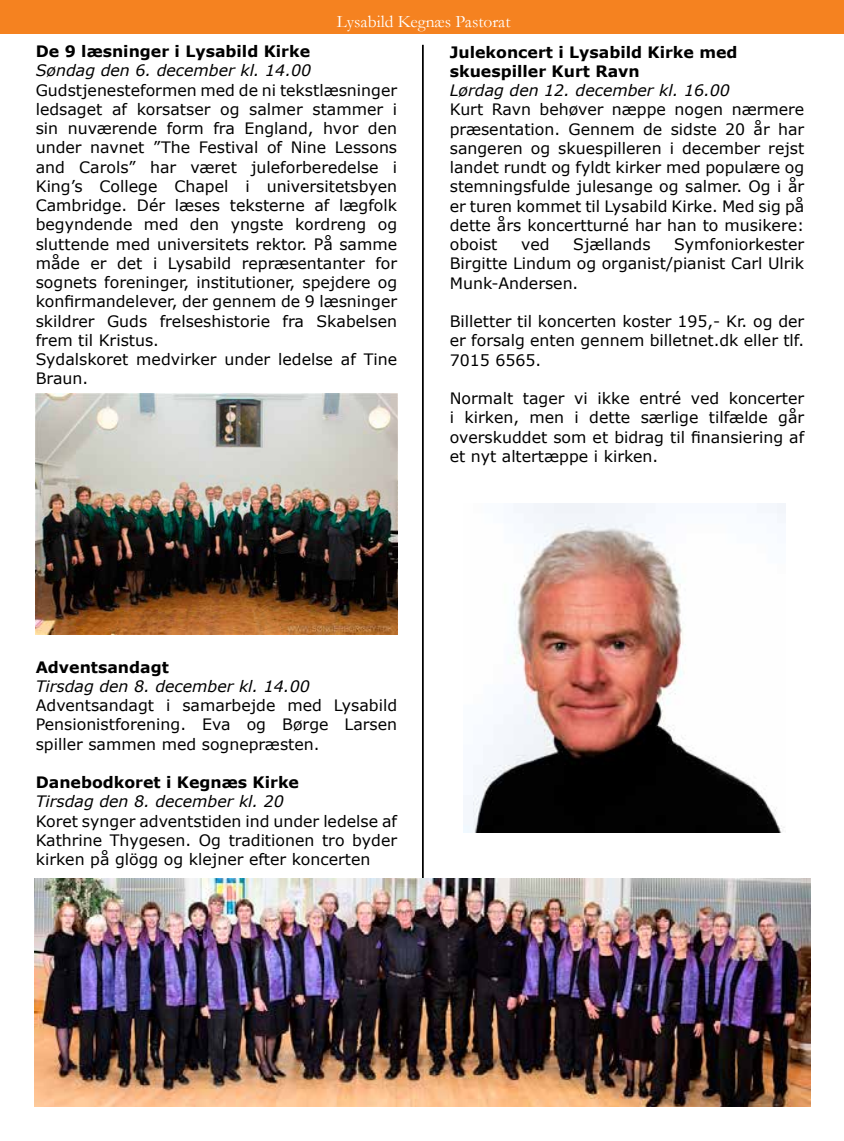
<style>
.page{position:relative;width:844px;height:1141px;background:#fff}
.page>*{position:absolute;margin:0;border:0;box-sizing:border-box;transform-origin:0 0}
.t1{font:17.5px "Garamond";color:#fff}
.t2{font:15.75px/19.2px "Verdana";color:#000;text-align:justify}
.t3{font:700 15.75px/19.2px "Verdana";color:#000}
.t4{font:italic 15.75px "Verdana";color:#000}
</style>
<div class="page">
<div style="left:0;top:0;width:843px;height:34px;background:#f58220"></div>
<hr style="left:422px;top:45px;width:1px;height:1056px;background:#000">
<img style="left:35px;top:393px;width:362px;height:241px">
<img style="left:34px;top:878px;width:776px;height:228px">
<img style="left:463px;top:504px;width:321px;height:329px">
<p class="t1" style="left:337px;top:10px;width:175px">Lysabild Kegnæs Pastorat</p>
<p class="t3" style="left:36px;top:42px;width:276px">De 9 læsninger i Lysabild Kirke</p>
<p class="t4" style="left:36px;top:60px;width:277px">Søndag den 6. december kl. 14.00</p>
<p class="t2" style="left:36px;top:80px;width:363px;text-align:left">Gudstjenesteformen med de ni tekstlæsninger ledsaget af korsatser og salmer stammer i sin nuværende form fra England, hvor den under navnet ”The Festival of Nine Lessons and Carols” har været juleforberedelse i King’s College Chapel i universitetsbyen Cambridge. Dér læses teksterne af lægfolk begyndende med den yngste kordreng og sluttende med universitets rektor. På samme måde er det i Lysabild repræsentanter for sognets foreninger, institutioner, spejdere og konfirmandelever, der gennem de 9 læsninger skildrer Guds frelseshistorie fra Skabelsen frem til Kristus.<br>Sydalskoret medvirker under ledelse af Tine Braun.</p>
<p class="t3" style="left:449px;top:42px;width:289px">Julekoncert i Lysabild Kirke med skuespiller Kurt Ravn</p>
<p class="t4" style="left:449px;top:80px;width:281px">Lørdag den 12. december kl. 16.00</p>
<p class="t2" style="left:449px;top:100px;width:356px">Kurt Ravn behøver næppe nogen nærmere præsentation. Gennem de sidste 20 år har sangeren og skuespilleren i december rejst landet rundt og fyldt kirker med populære og stemningsfulde julesange og salmer. Og i år er turen kommet til Lysabild Kirke. Med sig på dette års koncertturné har han to musikere: oboist</p>
<p class="t2" style="left:449px;top:235px;width:356px;text-indent:224px">Symfoniorkester Birgitte Lindum og organist/pianist Carl Ulrik Munk-Andersen.</p>
<p class="t2" style="left:449px;top:312px;width:356px">Billetter til koncerten koster 195,- Kr. og der er forsalg enten gennem billetnet.dk eller tlf.<br>7015 6565.</p>
<p class="t2" style="left:449px;top:389px;width:356px">Normalt tager vi ikke entré ved koncerter i kirken, men i dette særlige tilfælde går overskuddet som et bidrag til finansiering af et nyt altertæppe i kirken.</p>
<p class="t2" style="left:521px;top:235px;width:30px">ved</p>
<p class="t2" style="left:573px;top:235px;width:79px">Sjællands</p>
<p class="t3" style="left:36px;top:657px;width:135px">Adventsandagt</p>
<p class="t4" style="left:36px;top:675px;width:275px">Tirsdag den 8. december kl. 14.00</p>
<p class="t2" style="left:36px;top:696px;width:363px">Adventsandagt i samarbejde med Lysabild Pensionistforening. Eva og Børge Larsen spiller sammen med sognepræsten.</p>
<p class="t3" style="left:36px;top:772px;width:265px">Danebodkoret i Kegnæs Kirke</p>
<p class="t4" style="left:36px;top:791px;width:250px">Tirsdag den 8. december kl. 20</p>
<p class="t2" style="left:36px;top:811px;width:363px">Koret synger adventstiden ind under ledelse af Kathrine Thygesen. Og traditionen tro byder kirken på glögg og klejner efter koncerten</p>
</div>
